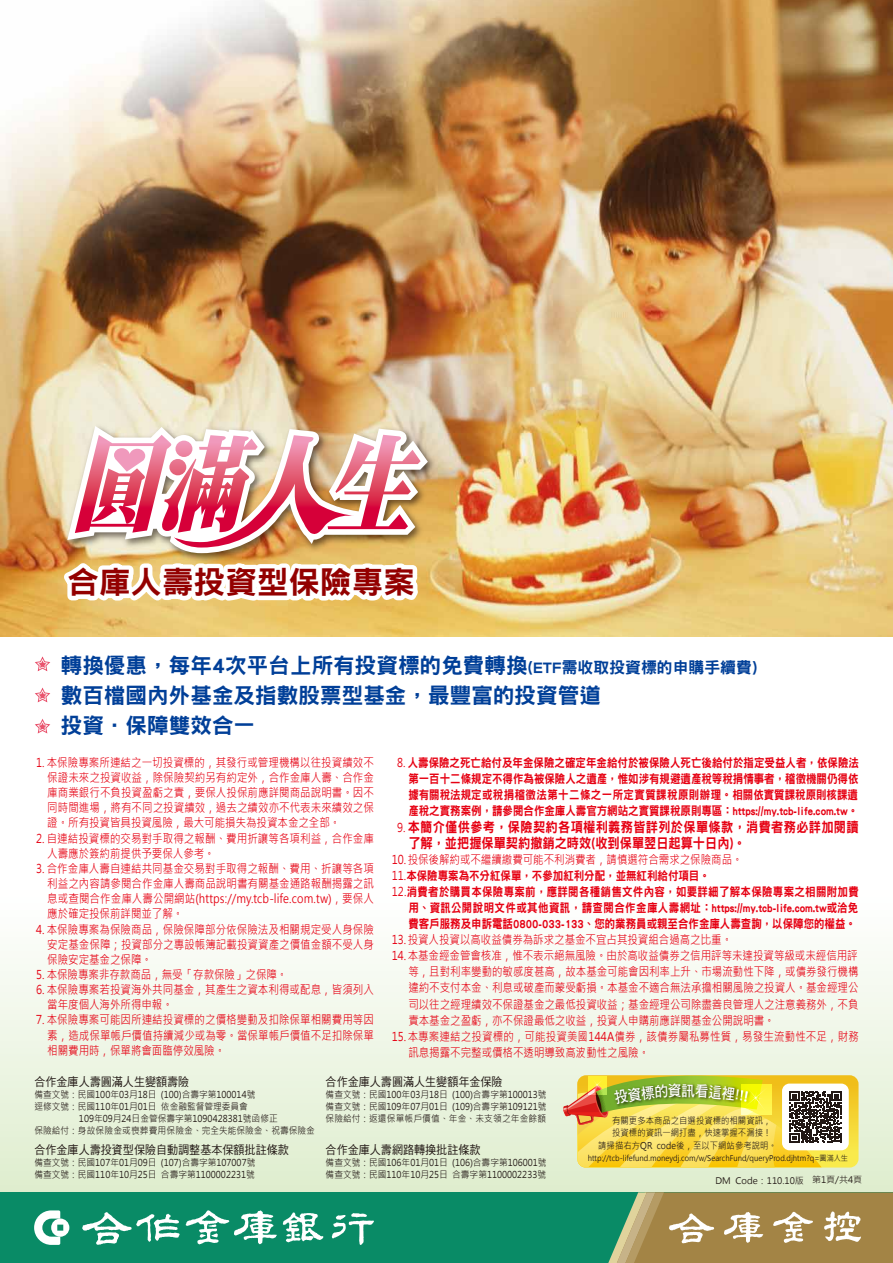
<style>
.page{position:relative;width:893px;height:1263px;background:#fff}
.page>*{position:absolute;margin:0;border:0;box-sizing:border-box;transform-origin:0 0}
.t1{font:31.05px "DF Hei Std W9";color:#930000}
.t2{font:21.6px/30.5px "DF Hei Std W9";color:#003f98}
.t3{font:13.95px/16.2px "DF Hei Std W9";letter-spacing:.03em;color:#e60012;scale:.88 1}
.t4{font:12.15px/15.1px "Microsoft Jheng Hei";color:#e60012;text-align:justify;scale:.86 1}
.t5{font:12.15px/16.2px "DF Hei Std W9";color:#e60012;text-align:justify;scale:.86 1}
.t6{font:12.15px "DF Hei Std W9";letter-spacing:.04em;color:#e60012;scale:.86 1}
.t7{font:12.15px "DF Hei Std W9";letter-spacing:.03em;color:#e60012;scale:.86 1}
.t8{font:12px "DF Hei Std W5";color:#221815;scale:.92 1}
.t9{font:9.45px/12px "Microsoft Jheng Hei";color:#221815;scale:.92 1}
.t10{font:9.15px "Microsoft Jheng Hei";letter-spacing:.01em;color:#221815;scale:.9 1}
.t11{font:9px "Microsoft Jheng Hei";color:#221815}
.t12{font:7.8px "Microsoft Jheng Hei";color:#221815;scale:.91 1}
.s1{font-size:15.9px}
.s2{font-family:"Microsoft Jheng Hei"}
.s3{font-family:"Microsoft Jheng Hei";font-size:12.15px}
</style>
<div class="page">
<svg style="left:0;top:958px;width:893px;height:234px"></svg>
<img style="left:0;top:0;width:893px;height:636px">
<svg style="left:35px;top:656px;width:16px;height:15px"></svg>
<svg style="left:35px;top:687px;width:16px;height:16px"></svg>
<svg style="left:35px;top:719px;width:16px;height:15px"></svg>
<img style="left:61px;top:420px;width:379px;height:15px">
<svg style="left:67px;top:426px;width:361px;height:9px"></svg>
<img style="left:56px;top:435px;width:384px;height:202px">
<div style="left:0;top:1192px;width:893px;height:71px;background:#098b66"></div>
<svg style="left:332px;top:1213px;width:42px;height:32px"></svg>
<svg style="left:82px;top:1212px;width:98px;height:33px"></svg>
<svg style="left:283px;top:1212px;width:40px;height:30px"></svg>
<svg style="left:186px;top:1210px;width:91px;height:34px"></svg>
<svg style="left:34px;top:1210px;width:35px;height:35px"></svg>
<svg style="left:608px;top:1192px;width:285px;height:71px"></svg>
<div style="left:582px;top:1027px;width:196px;height:143px;background:#eef6e6"></div>
<svg style="left:563px;top:1075px;width:295px;height:92px"></svg>
<h1 class="t1" style="left:67px;top:565px;width:349px">合庫人壽投資型保險專案</h1>
<h2 class="t2" style="left:61px;top:649px;width:698px">轉換優惠，每年4次平台上所有投資標的免費轉換<span class="s1">(ETF需收取投資標的申購手續費)</span>數百檔國內外基金及指數股票型基金，最豐富的投資管道<br>投資．保障雙效合一</h2>
<p class="t4" style="left:47px;top:755px;width:381px;text-indent:-11px">1. 本保險專案所連結之一切投資標的，其發行或管理機構以往投資績效不保證未來之投資收益，除保險契約另有約定外，合作金庫人壽、合作金庫商業銀行不負投資盈虧之責，要保人投保前應詳閱商品說明書。因不同時間進場，將有不同之投資績效，過去之績效亦不代表未來績效之保證。所有投資皆具投資風險，最大可能損失為投資本金之全部。</p>
<p class="t4" style="left:47px;top:830px;width:381px;text-indent:-11px">2. 自連結投資標的交易對手取得之報酬、費用折讓等各項利益，合作金庫人壽應於簽約前提供予要保人參考。</p>
<p class="t4" style="left:47px;top:861px;width:381px;text-indent:-11px">3. 合作金庫人壽自連結共同基金交易對手取得之報酬、費用、折讓等各項利益之內容請參閱合作金庫人壽商品說明書有關基金通路報酬揭露之訊息或查閱合作金庫人壽公開網站(https://my.tcb-life.com.tw)，要保人應於確定投保前詳閱並了解。</p>
<p class="t4" style="left:47px;top:921px;width:381px;text-indent:-11px">4. 本保險專案為保險商品，保險保障部分依保險法及相關規定受人身保險安定基金保障；投資部分之專設帳簿記載投資資產之價值金額不受人身保險安定基金之保障。</p>
<p class="t4" style="left:36px;top:967px;width:294px">5. 本保險專案非存款商品，無受「存款保險」之保障。</p>
<p class="t4" style="left:47px;top:982px;width:381px;text-indent:-11px">6. 本保險專案若投資海外共同基金，其產生之資本利得或配息，皆須列入當年度個人海外所得申報。</p>
<p class="t4" style="left:47px;top:1012px;width:381px;text-indent:-11px">7. 本保險專案可能因所連結投資標的之價格變動及扣除保單相關費用等因素，造成保單帳戶價值持續減少或為零。當保單帳戶價值不足扣除保單相關費用時，保單將會面臨停效風險。</p>
<p class="t5" style="left:408px;top:754px;width:525px;text-indent:-11px"><span class="s2">8.</span> 人壽保險之死亡給付及年金保險之確定年金給付於被保險人死亡後給付於指定受益人者，依保險法第一百十二條規定不得作為被保險人之遺產，惟如涉有規避遺產稅等稅捐情事者，稽徵機關仍得依據有關稅法規定或稅捐稽徵法第十二條之一所定實質課稅原則辦理。相關依實質課稅原則核課遺產稅之實務案例，請參閱合作金庫人壽官方網站之實質課稅原則專區：https://my.tcb-life.com.tw。</p>
<p class="t3" style="left:408px;top:818px;width:513px;text-indent:-11px"><span class="s3">9.</span> 本簡介僅供參考，保險契約各項權利義務皆詳列於保單條款，消費者務必詳加閱讀了解，並把握保單契約撤銷之時效(收到保單翌日起算十日內)。</p>
<p class="t4" style="left:392px;top:852px;width:409px">10. 投保後解約或不繼續繳費可能不利消費者，請慎選符合需求之保險商品。</p>
<p class="t5" style="left:392px;top:867px;width:371px"><span class="s2">11.</span>本保險專案為不分紅保單，不參加紅利分配，並無紅利給付項目。</p>
<p class="t7" style="left:392px;top:885px;width:544px"><span class="s2">12.</span>消費者於購買本保險專案前，應詳閱各種銷售文件內容，如要詳細了解本保險專案之相關附加費</p>
<p class="t6" style="left:408px;top:901px;width:525px">用、資訊公開說明文件或其他資訊，請查閱合作金庫人壽網址：https://my.tcb-life.com.tw或洽免</p>
<p class="t5" style="left:408px;top:915px;width:522px">費客戶服務及申訴電話0800-033-133、您的業務員或親至合作金庫人壽查詢，以保障您的權益。</p>
<p class="t4" style="left:392px;top:932px;width:397px">13. 投資人投資以高收益債券為訴求之基金不宜占其投資組合過高之比重。</p>
<p class="t4" style="left:408px;top:948px;width:525px;line-height:16px;text-indent:-17px">14. 本基金經金管會核准，惟不表示絕無風險。由於高收益債券之信用評等未達投資等級或未經信用評等，且對利率變動的敏感度甚高，故本基金可能會因利率上升、市場流動性下降，或債券發行機構違約不支付本金、利息或破產而蒙受虧損。本基金不適合無法承擔相關風險之投資人。基金經理公司以往之經理績效不保證基金之最低投資收益；基金經理公司除盡善良管理人之注意義務外，不負責本基金之盈虧，亦不保證最低之收益，投資人申購前應詳閱基金公開說明書。</p>
<p class="t4" style="left:408px;top:1028px;width:525px;line-height:16px;text-indent:-17px">15. 本專案連結之投資標的，可能投資美國144A債券，該債券屬私募性質，易發生流動性不足，財務訊息揭露不完整或價格不透明導致高波動性之風險。</p>
<p class="t8" style="left:34px;top:1075px;width:170px">合作金庫人壽圓滿人生變額壽險</p>
<p class="t9" style="left:34px;top:1089px;width:242px">備查文號：民國100年03月18日 (100)合壽字第100014號</p>
<p class="t9" style="left:34px;top:1101px;width:234px">逕修文號：民國110年01月01日 依金融監督管理委員會</p>
<p class="t9" style="left:79px;top:1113px;width:218px">109年09月24日金管保壽字第1090428381號函修正</p>
<p class="t9" style="left:34px;top:1125px;width:306px">保險給付：身故保險金或喪葬費用保險金、完全失能保險金、祝壽保險金</p>
<p class="t8" style="left:34px;top:1143px;width:278px">合作金庫人壽投資型保險自動調整基本保額批註條款</p>
<p class="t9" style="left:34px;top:1156px;width:242px">備查文號：民國107年01月09日 (107)合壽字第107007號備查文號：民國110年10月25日 合壽字第1100002231號</p>
<p class="t8" style="left:326px;top:1075px;width:194px">合作金庫人壽圓滿人生變額年金保險</p>
<p class="t9" style="left:326px;top:1089px;width:242px;text-align:justify">備查文號：民國100年03月18日 (100)合壽字第100013號備查文號：民國109年07月01日 (109)合壽字第109121號保險給付：返還保單帳戶價值、年金、未支領之年金餘額</p>
<p class="t8" style="left:326px;top:1143px;width:170px">合作金庫人壽網路轉換批註條款</p>
<p class="t9" style="left:326px;top:1156px;width:242px">備查文號：民國106年01月01日 (106)合壽字第106001號備查文號：民國110年10月25日 合壽字第1100002233號</p>
<p class="t10" style="left:612px;top:1114px;width:178px">有關更多本商品之自選投資標的相關資訊，</p>
<p class="t10" style="left:612px;top:1127px;width:178px">投資標的資訊一網打盡，快速掌握不漏接！</p>
<p class="t10" style="left:598px;top:1140px;width:200px">請掃描右方QR code後，至以下網站參考說明。</p>
<p class="t12" style="left:588px;top:1153px;width:288px">http://tcb-lifefund.moneydj.com/w/SearchFund/queryProd.djhtm?q=圓滿人生</p>
<p class="t11" style="left:715px;top:1174px;width:148px">DM Code：110.10版 第1頁/共4頁</p>
</div>
